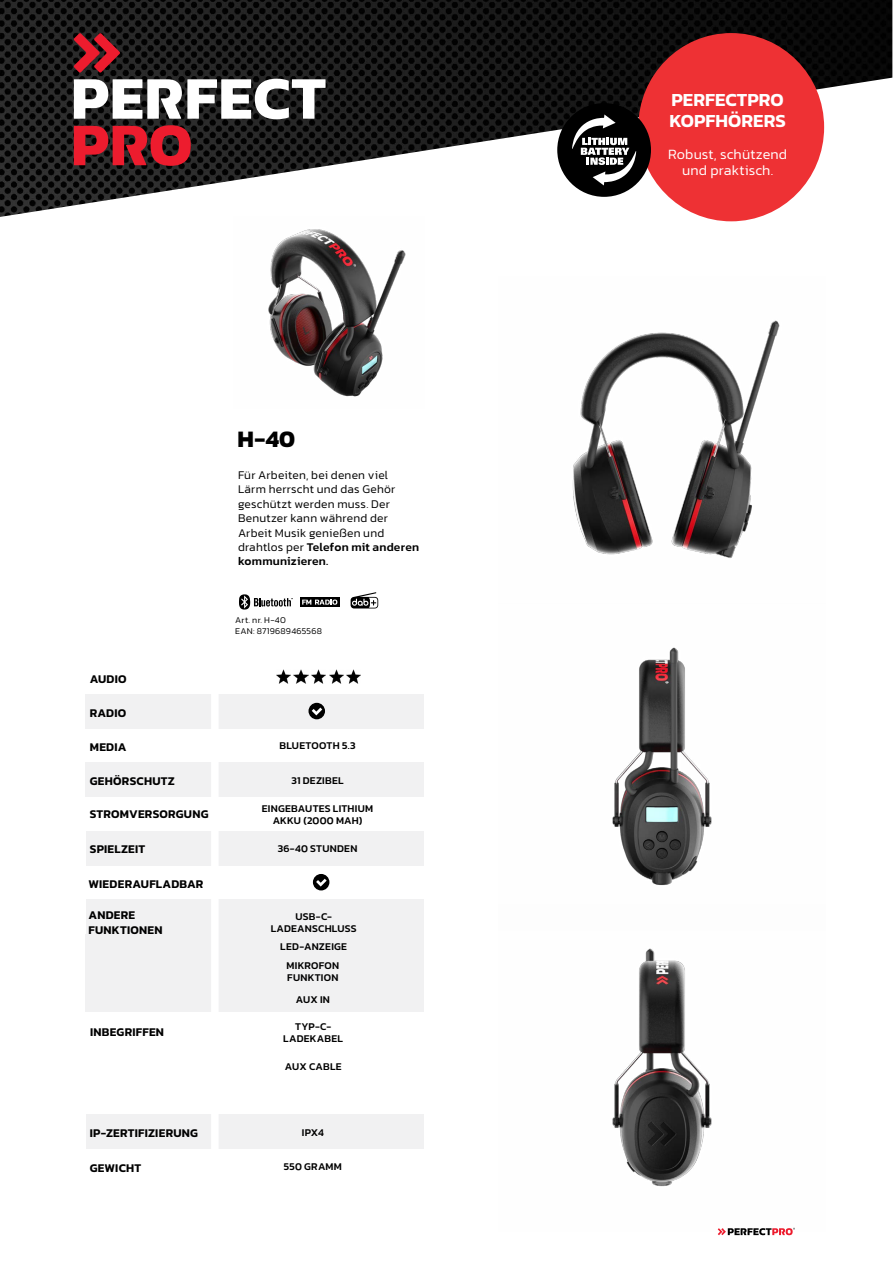
<style>
.page{position:relative;width:893px;height:1263px;background:#fff}
.page>*{position:absolute;margin:0;border:0;box-sizing:border-box;transform-origin:0 0}
.t1{font:700 24px "Kanit";color:#000}
.t2{font:600 18.75px/21px "Kanit";color:#fff}
.t3{font:300 14.4px/15.9px "Kanit";letter-spacing:.01em;color:#fff;text-align:center}
.t4{font:300 12px/14.4px "Kanit";letter-spacing:.015em;color:#000}
.t5{font:600 12px/14.4px "Kanit";letter-spacing:.02em;color:#000}
.t6{font:500 10.5px/12px "Kanit";letter-spacing:.02em;color:#000;text-align:center}
.t7{font:300 9px/10.8px "Kanit";letter-spacing:.025em;color:#000}
.s1{font-weight:500}
</style>
<div class="page">
<img style="left:0;top:0;width:892px;height:217px">
<svg style="left:74px;top:33px;width:46px;height:40px;background:#821a23"></svg>
<svg style="left:74px;top:125px;width:117px;height:41px;background:#9e1b27"></svg>
<svg style="left:74px;top:79px;width:252px;height:40px"></svg>
<div style="left:638px;top:33px;width:186px;height:188px;background:#ee3134;border-radius:50%"></div>
<div style="left:557px;top:103px;width:94px;height:94px;background:#000;border-radius:50%"></div>
<svg style="left:572px;top:114px;width:64px;height:71px"></svg>
<svg style="left:718px;top:1231px;width:75px;height:4px"></svg>
<div style="left:86px;top:900px;width:337px;height:34px;background:#f1f1f2"></div>
<div style="left:85px;top:934px;width:338px;height:77px;background:#f1f1f2"></div>
<div style="left:86px;top:831px;width:337px;height:34px;background:#f1f1f2"></div>
<div style="left:85px;top:763px;width:338px;height:34px;background:#f1f1f2"></div>
<div style="left:85px;top:694px;width:338px;height:35px;background:#f1f1f2"></div>
<div style="left:86px;top:1114px;width:337px;height:34px;background:#f1f1f2"></div>
<div style="left:211px;top:660px;width:8px;height:516px;background:#fff"></div>
<img style="left:268px;top:229px;width:138px;height:168px">
<svg style="left:239px;top:594px;width:54px;height:15px"></svg>
<svg style="left:351px;top:592px;width:27px;height:16px"></svg>
<div style="left:300px;top:597px;width:40px;height:10px;background:#000"></div>
<svg style="left:302px;top:599px;width:35px;height:6px"></svg>
<div style="left:308px;top:703px;width:17px;height:16px;background:#000;border-radius:50%"></div>
<svg style="left:312px;top:707px;width:10px;height:8px"></svg>
<div style="left:313px;top:874px;width:16px;height:16px;background:#000;border-radius:50%"></div>
<svg style="left:316px;top:879px;width:11px;height:7px"></svg>
<img style="left:276px;top:670px;width:14px;height:13px">
<img style="left:294px;top:670px;width:14px;height:13px">
<img style="left:311px;top:670px;width:15px;height:13px">
<img style="left:329px;top:670px;width:14px;height:13px">
<img style="left:347px;top:670px;width:14px;height:13px">
<img style="left:572px;top:320px;width:208px;height:566px">
<img style="left:612px;top:948px;width:183px;height:283px">
<h2 class="t2" style="left:669px;top:89px;width:118px">PERFECTPRO<br>KOPFHÖRERS</h2>
<p class="t3" style="left:668px;top:146px;width:121px">Robust, schützend und praktisch.</p>
<h1 class="t1" style="left:237px;top:420px;width:59px">H-40</h1>
<p class="t4" style="left:238px;top:468px;width:183px">Für Arbeiten, bei denen viel<br>Lärm herrscht und das Gehör geschützt werden muss. Der<br>Benutzer kann während der<br>Arbeit Musik genießen und drahtlos per <span class="s1">Telefon mit anderen kommunizieren.</span></p>
<p class="t7" style="left:235px;top:615px;width:88px">Art. nr. H-40<br>EAN: 8719689465568</p>
<p class="t5" style="left:90px;top:672px;width:39px">AUDIO</p>
<p class="t5" style="left:90px;top:705px;width:38px">RADIO</p>
<p class="t5" style="left:90px;top:739px;width:38px">MEDIA</p>
<p class="t6" style="left:279px;top:739px;width:78px">BLUETOOTH 5.3</p>
<p class="t5" style="left:90px;top:773px;width:86px">GEHÖRSCHUTZ</p>
<p class="t6" style="left:291px;top:774px;width:54px">31 DEZIBEL</p>
<p class="t5" style="left:90px;top:807px;width:120px">STROMVERSORGUNG</p>
<p class="t5" style="left:90px;top:841px;width:57px">SPIELZEIT</p>
<p class="t6" style="left:262px;top:802px;width:113px">EINGEBAUTES LITHIUM<br>AKKU (2000 MAH)</p>
<p class="t6" style="left:278px;top:842px;width:81px">36-40 STUNDEN</p>
<p class="t5" style="left:89px;top:876px;width:116px">WIEDERAUFLADBAR</p>
<p class="t5" style="left:89px;top:908px;width:76px">ANDERE<br>FUNKTIONEN</p>
<p class="t6" style="left:271px;top:910px;width:88px">USB-C-<br>LADEANSCHLUSS</p>
<p class="t6" style="left:280px;top:937px;width:68px;line-height:18.6px">LED-ANZEIGE<br>MIKROFON</p>
<p class="t6" style="left:287px;top:966px;width:53px;line-height:22.2px">FUNKTION<br>AUX IN</p>
<p class="t5" style="left:90px;top:1024px;width:76px">INBEGRIFFEN</p>
<p class="t6" style="left:283px;top:1020px;width:61px">TYP-C-<br>LADEKABEL</p>
<p class="t6" style="left:285px;top:1060px;width:58px">AUX CABLE</p>
<p class="t5" style="left:90px;top:1125px;width:110px">IP-ZERTIFIZIERUNG</p>
<p class="t6" style="left:302px;top:1126px;width:24px">IPX4</p>
<p class="t5" style="left:90px;top:1160px;width:53px">GEWICHT</p>
<p class="t6" style="left:284px;top:1160px;width:60px">550 GRAMM</p>
</div>
